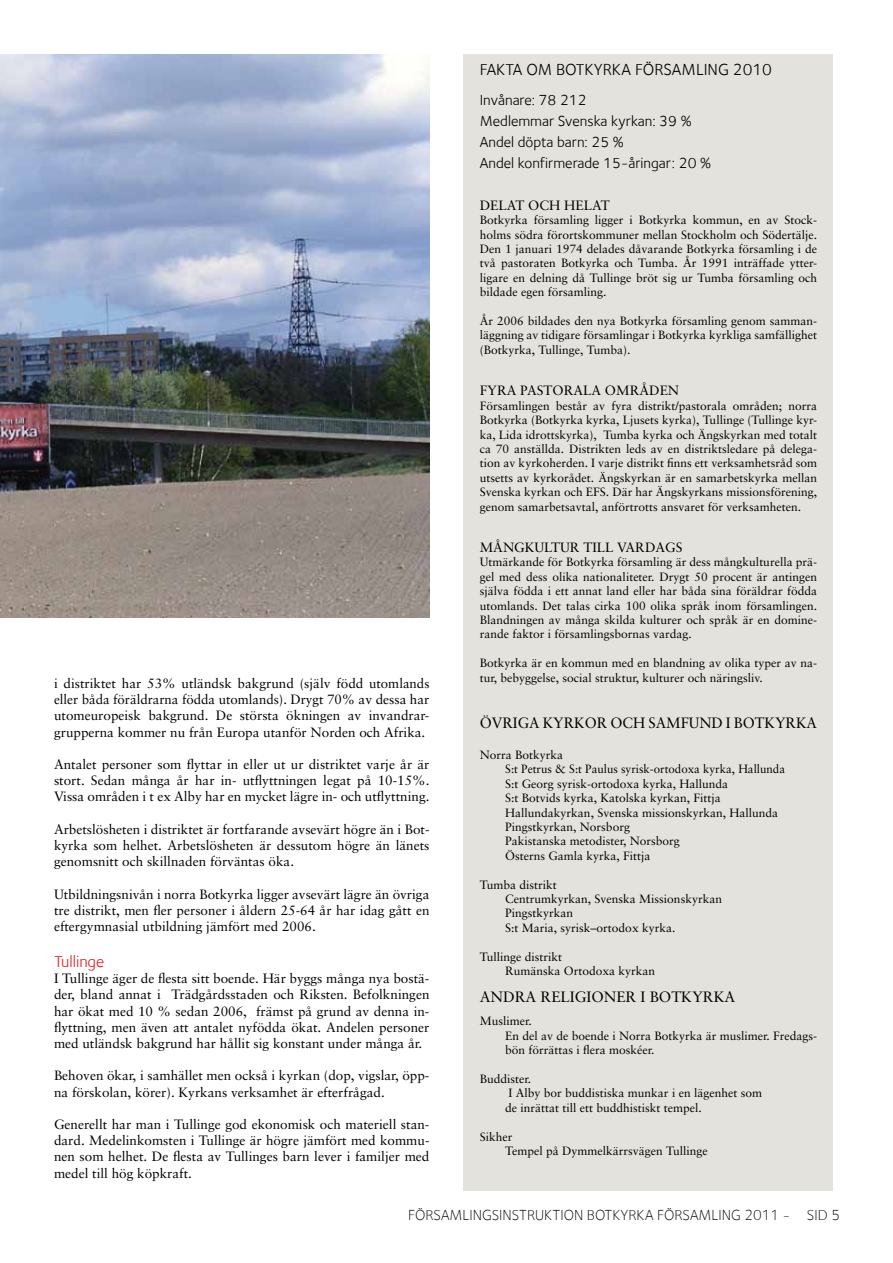
<style>
.page{position:relative;width:893px;height:1263px;background:#fff}
.page>*{position:absolute;margin:0;border:0;box-sizing:border-box;transform-origin:0 0}
.t1{font:16.5px "Foundry Sterling";color:#000}
.t2{font:16.5px "Foundry Sterling";color:#e11b22}
.t3{font:15px/21px "Foundry Sterling";color:#000}
.t4{font:15px "Sabon LT";color:#000}
.t5{font:300 15px "Foundry Sterling";color:#000}
.t6{font:13.5px/16.2px "Sabon LT";color:#000;text-align:justify}
.t7{font:12px/14.4px "Sabon LT";color:#000}
</style>
<div class="page">
<img style="left:0;top:54px;width:429px;height:563px">
<div style="left:463px;top:54px;width:370px;height:1137px;background:#e3e2dd"></div>
<p class="t6" style="left:54px;top:675px;width:377px">i distriktet har 53% utländsk bakgrund (själv född utomlands eller båda föräldrarna födda utomlands). Drygt 70% av dessa har utomeuropeisk bakgrund. De största ökningen av invandrar&shy;grupperna kommer nu från Europa utanför Norden och Afrika.</p>
<p class="t6" style="left:54px;top:756px;width:377px">Antalet personer som flyttar in eller ut ur distriktet varje år är stort. Sedan många år har in- utflyttningen legat på 10-15%.<br>Vissa områden i t ex Alby har en mycket lägre in- och utflyttning.</p>
<p class="t6" style="left:54px;top:821px;width:377px">Arbetslösheten i distriktet är fortfarande avsevärt högre än i Bot&shy;kyrka som helhet. Arbetslösheten är dessutom högre än länets genomsnitt och skillnaden förväntas öka.</p>
<p class="t6" style="left:54px;top:886px;width:377px">Utbildningsnivån i norra Botkyrka ligger avsevärt lägre än övriga tre distrikt, men fler personer i åldern 25-64 år har idag gått en eftergymnasial utbildning jämfört med 2006.</p>
<h1 class="t2" style="left:54px;top:952px;width:52px">Tullinge</h1>
<p class="t6" style="left:54px;top:970px;width:377px">I Tullinge äger de flesta sitt boende. Här byggs många nya bostä&shy;der, bland annat i Trädgårdsstaden och Riksten. Befolkningen har ökat med 10 % sedan 2006, främst på grund av denna in&shy;flyttning, men även att antalet nyfödda ökat. Andelen personer med utländsk bakgrund har hållit sig konstant under många år.</p>
<p class="t6" style="left:54px;top:1067px;width:377px">Behoven ökar, i samhället men också i kyrkan (dop, vigslar, öpp&shy;na förskolan, körer). Kyrkans verksamhet är efterfrågad.</p>
<p class="t6" style="left:54px;top:1116px;width:377px">Generellt har man i Tullinge god ekonomisk och materiell stan&shy;dard. Medelinkomsten i Tullinge är högre jämfört med kommu&shy;nen som helhet. De flesta av Tullinges barn lever i familjer med medel till hög köpkraft.</p>
<h1 class="t1" style="left:480px;top:60px;width:294px">Fakta om Botkyrka församli ng 2010</h1>
<p class="t3" style="left:480px;top:90px;width:233px">Invånare: 78 212<br>Medlemmar Svenska kyrkan: 39 %<br>Andel döpta barn: 25 %<br>Andel konfirmerade 15-åringar: 20 %</p>
<p class="t6" style="left:480px;top:197px;width:10px">delat</p>
<p class="t6" style="left:528px;top:197px;width:12px">och</p>
<p class="t6" style="left:564px;top:197px;width:10px">helat</p>
<p class="t7" style="left:480px;top:213px;width:339px;text-align:justify">Botkyrka församling ligger i Botkyrka kommun, en av Stock&shy;holms södra förortskommuner mellan Stockholm och Södertälje.<br>Den 1 januari 1974 delades dåvarande Botkyrka församling i de två pastoraten Botkyrka och Tumba. År 1991 inträffade ytter&shy;ligare en delning då Tullinge bröt sig ur Tumba församling och bildade egen församling.</p>
<p class="t7" style="left:480px;top:314px;width:339px;text-align:justify">År 2006 bildades den nya Botkyrka församling genom samman&shy;läggning av tidigare församlingar i Botkyrka kyrkliga samfällighet (Botkyrka, Tullinge, Tumba).</p>
<p class="t6" style="left:480px;top:382px;width:51px">fyra pastorala</p>
<p class="t6" style="left:605px;top:382px;width:12px">områden</p>
<p class="t7" style="left:480px;top:398px;width:339px;text-align:justify">Församlingen består av fyra distrikt/pastorala områden; norra Botkyrka (Botkyrka kyrka, Ljusets kyrka), Tullinge (Tullinge kyr&shy;ka, Lida idrottskyrka), Tumba kyrka och Ängskyrkan med totalt ca 70 anställda. Distrikten leds av en distriktsledare på delega&shy;tion av kyrkoherden. I varje distrikt finns ett verksamhetsråd som utsetts av kyrkorådet. Ängskyrkan är en samarbetskyrka mellan Svenska kyrkan och EFS. Där har Ängskyrkans missionsförening, genom samarbetsavtal, anförtrotts ansvaret för verksamheten.</p>
<p class="t6" style="left:480px;top:539px;width:11px">mångkultur</p>
<p class="t6" style="left:583px;top:539px;width:9px">till</p>
<p class="t6" style="left:617px;top:539px;width:11px">vardags</p>
<p class="t7" style="left:480px;top:555px;width:339px;text-align:justify">Utmärkande för Botkyrka församling är dess mångkulturella prä&shy;gel med dess olika nationaliteter. Drygt 50 procent är antingen själva födda i ett annat land eller har båda sina föräldrar födda utomlands. Det talas cirka 100 olika språk inom församlingen.<br>Blandningen av många skilda kulturer och språk är en domine&shy;rande faktor i församlingsbornas vardag.</p>
<p class="t7" style="left:480px;top:656px;width:339px">Botkyrka är en kommun med en blandning av olika typer av na&shy;tur, bebyggelse, social struktur, kulturer och näringsliv.</p>
<p class="t4" style="left:480px;top:714px;width:23px">Övriga</p>
<p class="t4" style="left:543px;top:714px;width:33px">kyrkor</p>
<p class="t4" style="left:610px;top:714px;width:13px">och</p>
<p class="t4" style="left:648px;top:714px;width:12px">samfund</p>
<p class="t4" style="left:726px;top:714px;width:29px">i Botk</p>
<p class="t4" style="left:775px;top:714px;width:22px">yrka</p>
<p class="t7" style="left:505px;top:747px;width:281px;text-indent:-26px">Norra Botkyrka<br>S:t Petrus &amp; S:t Paulus syrisk-ortodoxa kyrka, Hallunda S:t Georg syrisk-ortodoxa kyrka, Hallunda<br>S:t Botvids kyrka, Katolska kyrkan, Fittja Hallundakyrkan, Svenska missionskyrkan, Hallunda Pingstkyrkan, Norsborg<br>Pakistanska metodister, Norsborg<br>Österns Gamla kyrka, Fittja</p>
<p class="t7" style="left:505px;top:877px;width:218px;text-indent:-26px">Tumba distrikt<br>Centrumkyrkan, Svenska Missionskyrkan<br>Pingstkyrkan<br>S:t Maria, syrisk–ortodox kyrka.</p>
<p class="t7" style="left:505px;top:949px;width:152px;text-indent:-26px">Tullinge distrikt<br>Rumänska Ortodoxa kyrkan</p>
<p class="t4" style="left:480px;top:988px;width:24px">Andra</p>
<p class="t4" style="left:541px;top:988px;width:11px">religioner</p>
<p class="t4" style="left:640px;top:988px;width:31px">i Botk</p>
<p class="t4" style="left:692px;top:988px;width:23px">yrka</p>
<p class="t7" style="left:505px;top:1014px;width:313px;text-indent:-26px">Muslimer.<br>En del av de boende i Norra Botkyrka är muslimer. Fredags&shy;bön förrättas i flera moskéer.</p>
<p class="t7" style="left:505px;top:1071px;width:258px;text-indent:-26px">Buddister.<br>I Alby bor buddistiska munkar i en lägenhet som de inrättat till ett buddhistiskt tempel.</p>
<p class="t7" style="left:505px;top:1129px;width:204px;text-indent:-26px">Sikher<br>Tempel på Dymmelkärrsvägen Tullinge</p>
<p class="t5" style="left:408px;top:1206px;width:433px">FÖRSAMLINGSINSTRUKTION BOTKYRKA FÖRSAMLING 2011 - SID 5</p>
</div>
